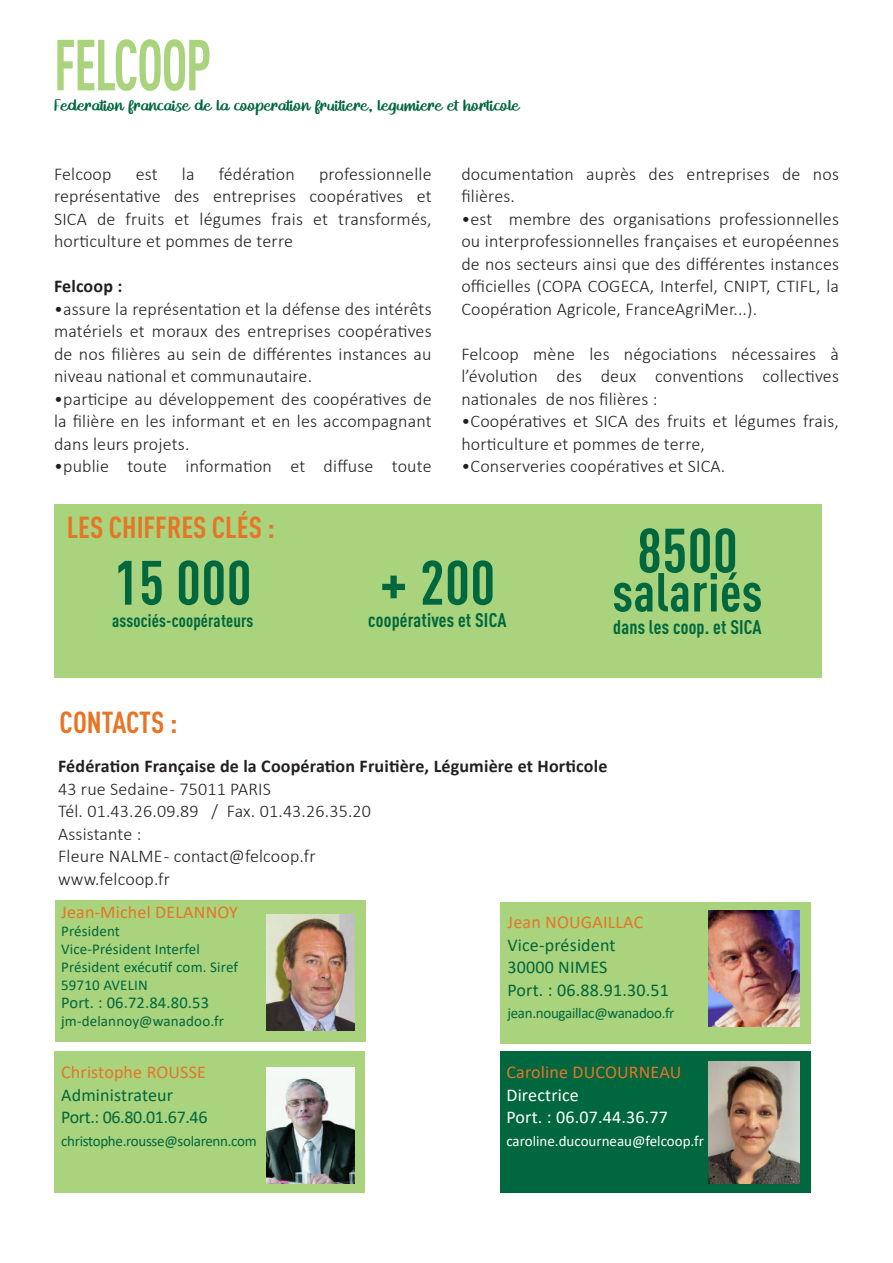
<style>
.page{position:relative;width:893px;height:1263px;background:#fff}
.page>*{position:absolute;margin:0;border:0;box-sizing:border-box;transform-origin:0 0}
.t1{font:700 condensed 70.95px "DIN Pro";letter-spacing:-.03em;color:#a9d37c;scale:.79 1}
.t2{font:700 condensed 61.5px "DIN Pro";letter-spacing:.01em;color:#00673e}
.t3{font:700 condensed 54px "DIN Pro";letter-spacing:.01em;color:#00673e}
.t4{font:700 condensed 30px "DIN Pro";color:#e77527}
.t5{font:700 condensed 19.5px "DIN Pro";letter-spacing:.01em;color:#00673e}
.t6{font:300 18px/22.5px "Calibri";letter-spacing:.01em;color:#231f20;text-align:justify}
.t7{font:18px/22.5px "Calibri";letter-spacing:.01em;color:#00673e}
.t8{font:700 18px "Calibri";letter-spacing:.01em;color:#231f20}
.t9{font:18px "Calibri";letter-spacing:.01em;color:#e77527}
.t10{font:18px "Homework";color:#00673e}
.t11{font:18px/22.5px "Calibri";letter-spacing:.01em;color:#fff}
.t12{font:700 condensed 18px "DIN Pro";letter-spacing:.01em;color:#00673e}
.t13{font:16.5px "Calibri";letter-spacing:.01em;color:#00673e}
.t14{font:15px/18px "Calibri";color:#00673e}
.t15{font:15px "Calibri";letter-spacing:-.02em;color:#00673e}
.t16{font:15px "Calibri";color:#fff}
</style>
<div class="page">
<div style="left:54px;top:504px;width:767px;height:173px;background:#a9d37c"></div>
<div style="left:55px;top:900px;width:310px;height:142px;background:#a9d37c"></div>
<div style="left:500px;top:901px;width:311px;height:142px;background:#a9d37c"></div>
<img style="left:709px;top:910px;width:90px;height:116px">
<div style="left:54px;top:1051px;width:310px;height:142px;background:#a9d37c"></div>
<div style="left:500px;top:1051px;width:311px;height:142px;background:#00673e"></div>
<img style="left:709px;top:1061px;width:90px;height:123px">
<img style="left:266px;top:914px;width:88px;height:116px">
<img style="left:266px;top:1068px;width:88px;height:116px">
<h1 class="t1" style="left:54px;top:27px;width:201px">FELCOOP</h1>
<p class="t10" style="left:54px;top:98px;width:467px">Fèdèration francaisè dè la coopèration fruitièrè, lègumièrè èt horticolè</p>
<p class="t6" style="left:54px;top:162px;width:379px;text-indent:265px">professionnelle représentative des entreprises coopératives et SICA de fruits et légumes frais et transformés, horticulture et pommes de terre</p>
<p class="t8" style="left:54px;top:274px;width:70px">Felcoop :</p>
<p class="t6" style="left:54px;top:297px;width:379px">•assure la représentation et la défense des intérêts matériels et moraux des entreprises coopératives de nos filières au sein de différentes instances au niveau national et communautaire.</p>
<p class="t6" style="left:54px;top:387px;width:379px">•participe au développement des coopératives de la filière en les informant et en les accompagnant dans leurs projets.</p>
<p class="t6" style="left:54px;top:455px;width:379px">•publie toute information et diffuse toute</p>
<p class="t6" style="left:54px;top:162px;width:59px">Felcoop</p>
<p class="t6" style="left:136px;top:162px;width:23px">est</p>
<p class="t6" style="left:182px;top:162px;width:14px">la</p>
<p class="t6" style="left:219px;top:162px;width:78px">fédération</p>
<p class="t6" style="left:461px;top:162px;width:379px">documentation auprès des entreprises de nos filières.</p>
<p class="t6" style="left:461px;top:207px;width:379px">•est membre des organisations professionnelles ou interprofessionnelles françaises et européennes de nos secteurs ainsi que des différentes instances officielles (COPA COGECA, Interfel, CNIPT, CTIFL, la Coopération Agricole, FranceAgriMer...).</p>
<p class="t6" style="left:461px;top:342px;width:379px">Felcoop mène les négociations nécessaires à l’évolution des deux conventions collectives nationales de nos filières :</p>
<p class="t6" style="left:461px;top:410px;width:379px">•Coopératives et SICA des fruits et légumes frais, horticulture et pommes de terre,</p>
<p class="t6" style="left:461px;top:455px;width:265px">•Conserveries coopératives et SICA.</p>
<h3 class="t4" style="left:67px;top:511px;width:210px">LES CHIFFRES CLÉS :</h3>
<h2 class="t2" style="left:114px;top:549px;width:139px">15 000</h2>
<p class="t12" style="left:112px;top:611px;width:143px">associés-coopérateurs</p>
<h3 class="t4" style="left:59px;top:706px;width:119px">CONTACTS :</h3>
<h2 class="t2" style="left:380px;top:549px;width:117px">+ 200</h2>
<p class="t5" style="left:368px;top:610px;width:140px">coopératives et SICA</p>
<h2 class="t2" style="left:637px;top:517px;width:102px">8500</h2>
<h3 class="t3" style="left:612px;top:563px;width:151px">salariés</h3>
<p class="t5" style="left:613px;top:616px;width:150px">dans les coop. et SICA</p>
<p class="t8" style="left:58px;top:753px;width:551px">Fédération Française de la Coopération Fruitière, Légumière et Horticole</p>
<p class="t6" style="left:58px;top:777px;width:314px;text-align:left">43 rue Sedaine - 75011 PARIS<br>Tél. 01.43.26.09.89 / Fax. 01.43.26.35.20<br>Assistante :<br>Fleure NALME - contact@felcoop.fr www.felcoop.fr</p>
<p class="t9" style="left:61px;top:903px;width:178px">Jean-Michel DELANNOY</p>
<p class="t14" style="left:61px;top:922px;width:178px">Président<br>Vice-Président Interfel<br>Président exécutif com. Siref<br>59710 AVELIN</p>
<p class="t13" style="left:61px;top:995px;width:149px">Port. : 06.72.84.80.53</p>
<p class="t14" style="left:61px;top:1012px;width:164px">jm-delannoy@wanadoo.fr</p>
<p class="t9" style="left:61px;top:1063px;width:146px">Christophe ROUSSE</p>
<p class="t7" style="left:61px;top:1083px;width:148px">Administrateur<br>Port.: 06.80.01.67.46</p>
<p class="t15" style="left:61px;top:1133px;width:197px">christophe.rousse@solarenn.com</p>
<p class="t9" style="left:507px;top:913px;width:137px">Jean NOUGAILLAC</p>
<p class="t7" style="left:507px;top:933px;width:163px">Vice-président<br>30000 NIMES<br>Port. : 06.88.91.30.51</p>
<p class="t15" style="left:507px;top:1006px;width:169px">jean.nougaillac@wanadoo.fr</p>
<p class="t9" style="left:506px;top:1063px;width:176px">Caroline DUCOURNEAU</p>
<p class="t11" style="left:506px;top:1083px;width:163px">Directrice<br>Port. : 06.07.44.36.77</p>
<p class="t16" style="left:506px;top:1133px;width:199px">caroline.ducourneau@felcoop.fr</p>
</div>
